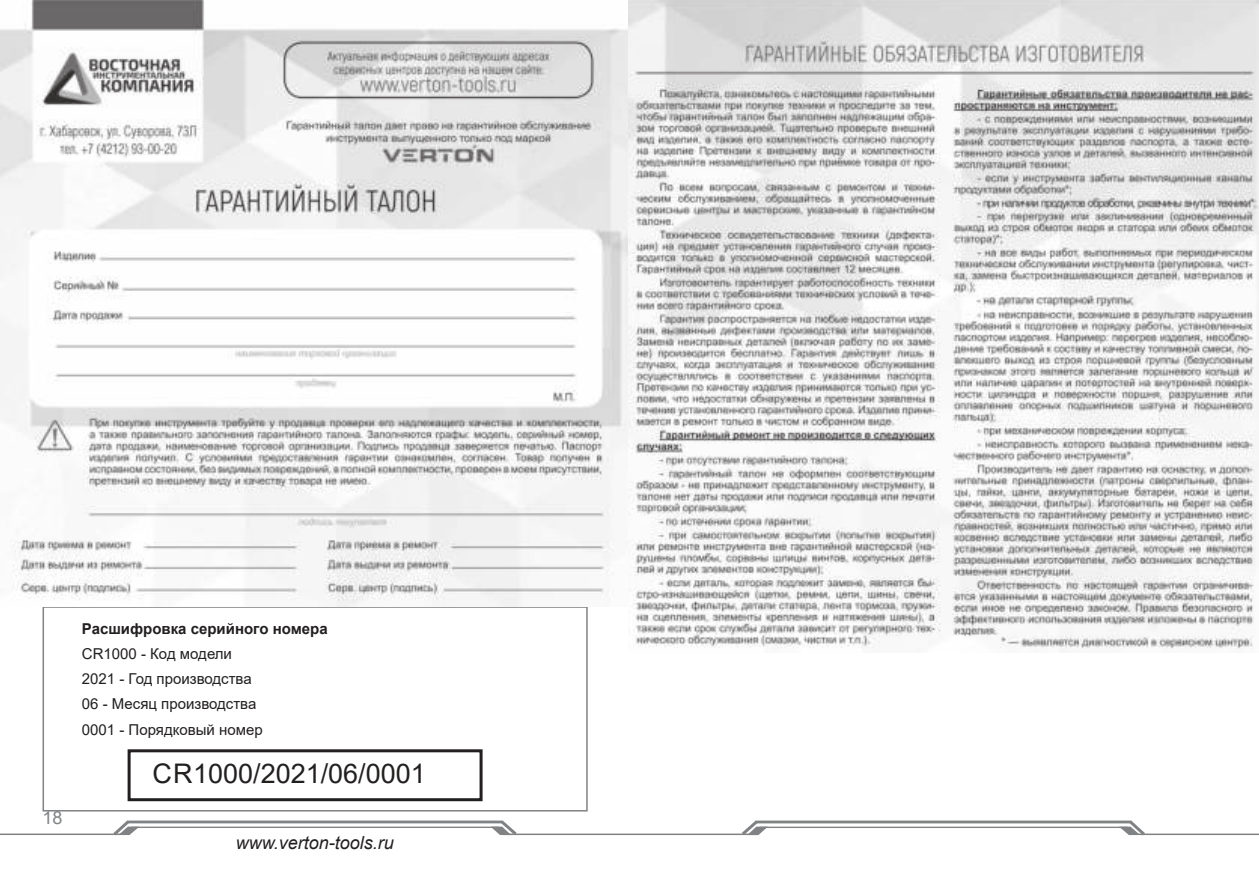
<style>
.page{position:relative;width:1259px;height:893px;background:#fff}
.page>*{position:absolute;margin:0;border:0;box-sizing:border-box;transform-origin:0 0}
.t1{font:27px "Arial";color:#221f1f}
.t2{font:italic 18px "Arial";color:#221f1f}
.t3{font:18px "Arial";color:#808284}
.t4{font:15px/25.2px "Arial";color:#221f1f}
.t5{font:700 15px "Arial";color:#221f1f}
</style>
<div class="page">
<hr style="left:755px;top:821px;width:376px;height:2px;background:#808284">
<hr style="left:759px;top:827px;width:368px;height:1px;background:#808284">
<hr style="left:1128px;top:833px;width:131px;height:2px;background:#808284">
<svg style="left:1119px;top:820px;width:29px;height:16px"></svg>
<hr style="left:503px;top:833px;width:255px;height:2px;background:#808284">
<svg style="left:738px;top:820px;width:30px;height:16px"></svg>
<hr style="left:127px;top:820px;width:376px;height:3px;background:#808284">
<hr style="left:131px;top:827px;width:368px;height:1px;background:#808284">
<hr style="left:0;top:833px;width:130px;height:2px;background:#808284">
<svg style="left:110px;top:820px;width:29px;height:16px"></svg>
<svg style="left:490px;top:820px;width:30px;height:16px"></svg>
<div style="left:43px;top:606px;width:545px;height:205px;border:2px solid #808284"></div>
<img style="left:0;top:0;width:628px;height:606px">
<div style="left:128px;top:749px;width:354px;height:52px;border:3px solid #221f1f"></div>
<img style="left:628px;top:0;width:630px;height:649px">
<p class="t3" style="left:43px;top:807px;width:22px">18</p>
<p class="t5" style="left:82px;top:618px;width:247px">Расшифровка серийного номера</p>
<p class="t4" style="left:82px;top:641px;width:182px">CR1000 - Код модели<br>2021 - Год производства<br>06 - Месяц производства<br>0001 - Порядковый номер</p>
<h1 class="t1" style="left:153px;top:758px;width:275px">CR1000/2021/06/0001</h1>
<p class="t2" style="left:236px;top:832px;width:160px">www.verton-tools.ru</p>
</div>
